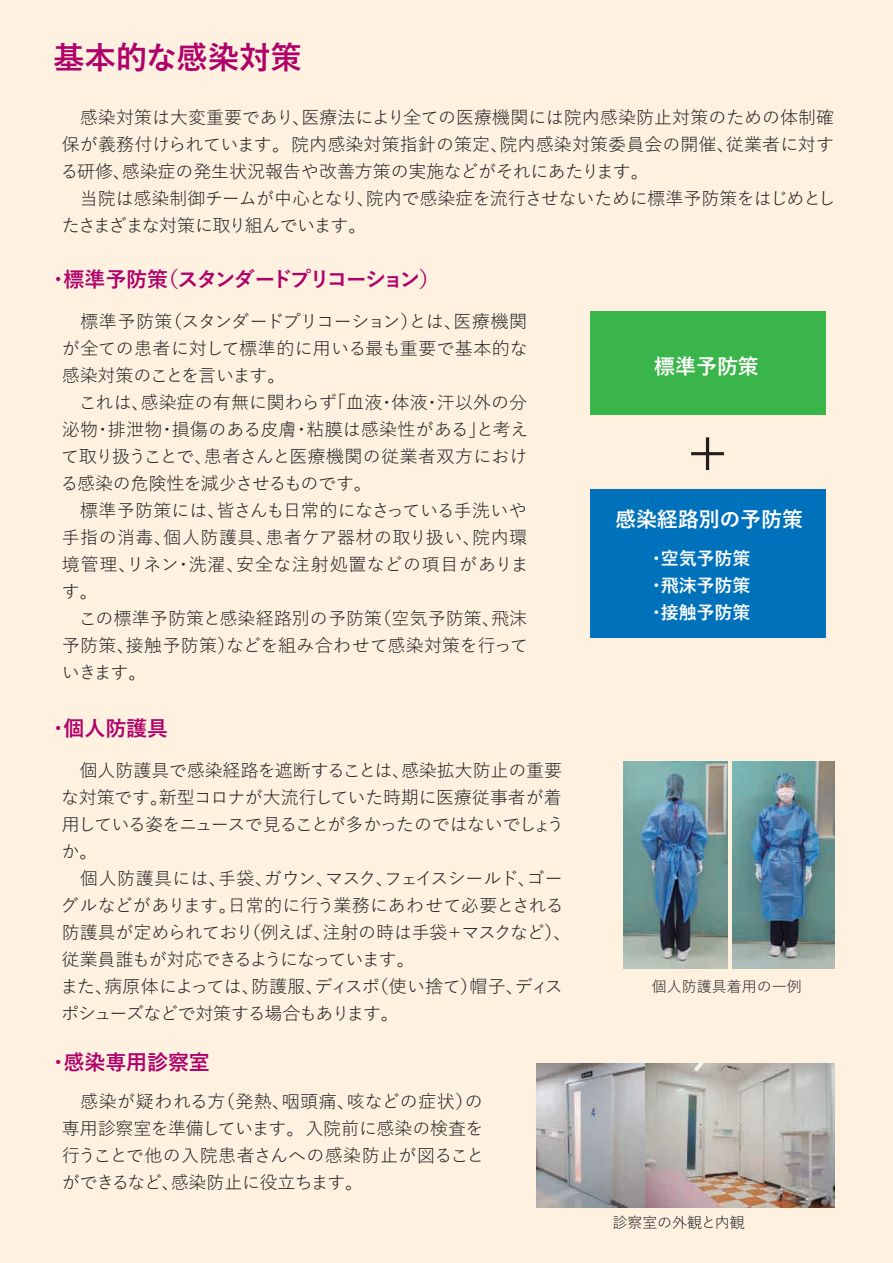
<style>
.page{position:relative;width:893px;height:1263px;background:#fef1e0}
.page>*{position:absolute;margin:0;border:0;box-sizing:border-box;transform-origin:0 0}
.t1{font:700 54px "Yu Gothic";color:#231f20}
.t2{font:700 31.5px "Yu Gothic";letter-spacing:-.005em;color:#b0016a}
.t3{font:700 21px "Yu Gothic";letter-spacing:-.095em;color:#b0016a}
.t4{font:700 21px "Yu Gothic";letter-spacing:-.005em;color:#b0016a}
.t5{font:700 21px "Yu Gothic";letter-spacing:-.005em;color:#fff}
.t6{font:18px/27px "Yu Gothic";letter-spacing:-.005em;color:#231f20}
.t7{font:18px/27px "Yu Gothic";letter-spacing:-.03em;color:#231f20}
.t8{font:700 18px/27px "Yu Gothic";letter-spacing:-.005em;color:#fff;text-align:justify}
.t9{font:15px "Yu Gothic";color:#231f20}
</style>
<div class="page">
<div style="left:591px;top:311px;width:235px;height:104px;background:#3ab54a"></div>
<div style="left:591px;top:489px;width:235px;height:149px;background:#0072bc"></div>
<img style="left:624px;top:762px;width:104px;height:206px">
<img style="left:732px;top:762px;width:102px;height:206px">
<hr style="left:671px;top:764px;width:10px;height:4px;background:#74b8b1">
<img style="left:645px;top:1064px;width:189px;height:144px">
<img style="left:537px;top:1064px;width:108px;height:144px">
<h2 class="t2" style="left:53px;top:40px;width:250px">基本的な感染対策</h2>
<p class="t6" style="left:60px;top:101px;width:777px">　感染対策は大変重要であり、医療法により全ての医療機関には院内感染防止対策のための体制確保が義務付けられています。院内感染対策指針の策定、院内感染対策委員会の開催、従業者に対する研修、感染症の発生状況報告や改善方策の実施などがそれにあたります。<br>　当院は感染制御チームが中心となり、院内で感染症を流行させないために標準予防策をはじめとしたさまざまな対策に取り組んでいます。</p>
<p class="t3" style="left:48px;top:267px;width:394px">・標準予防策（スタンダードプリコーション）</p>
<p class="t6" style="left:60px;top:306px;width:470px;text-indent:20px">標準予防策（スタンダードプリコーション）とは、医療機関が全ての患者に対して標準的に用いる最も重要で基本的な感染対策のことを言います。<br>　これは、感染症の有無に関わらず「血液・体液・汗以外の分泌物・排泄物・損傷のある皮膚・粘膜は感染性がある」と考えて取り扱うことで、患者さんと医療機関の従業者双方における感染の危険性を減少させるものです。<br>　標準予防策には、皆さんも日常的になさっている手洗いや手指の消毒、個人防護具、患者ケア器材の取り扱い、院内環境管理、リネン・洗濯、安全な注射処置などの項目があります。<br>　この標準予防策と感染経路別の予防策（空気予防策、飛沫予防策、接触予防策）などを組み合わせて感染対策を行っていきます。</p>
<p class="t4" style="left:48px;top:716px;width:122px">・個人防護具</p>
<p class="t7" style="left:61px;top:755px;width:512px">　個人防護具で感染経路を遮断することは、感染拡大防止の重要な対策です。新型コロナが大流行していた時期に医療従事者が着用している姿をニュースで見ることが多かったのではないでしょうか。<br>　個人防護具には、手袋、ガウン、マスク、フェイスシールド、ゴーグルなどがあります。日常的に行う業務にあわせて必要とされる防護具が定められており（例えば、注射の時は手袋＋マスクなど）、従業員誰もが対応できるようになっています。<br>また、病原体によっては、防護服、ディスポ（使い捨て）帽子、ディスポシューズなどで対策する場合もあります。</p>
<p class="t4" style="left:48px;top:1050px;width:164px">・感染専用診察室</p>
<p class="t6" style="left:62px;top:1085px;width:424px;text-align:justify">　感染が疑われる方（発熱、咽頭痛、咳などの症状）の専用診察室を準備しています。入院前に感染の検査を行うことで他の入院患者さんへの感染防止が図ることができるなど、感染防止に役立ちます。</p>
<p class="t5" style="left:654px;top:354px;width:106px">標準予防策</p>
<h1 class="t1" style="left:680px;top:424px;width:55px">＋</h1>
<p class="t5" style="left:615px;top:507px;width:189px">感染経路別の予防策</p>
<p class="t8" style="left:647px;top:545px;width:105px">・空気予防策・飛沫予防策・接触予防策</p>
<p class="t9" style="left:652px;top:972px;width:151px">個人防護具着用の一例</p>
<p class="t9" style="left:612px;top:1209px;width:134px">診察室の外観と内観</p>
</div>
